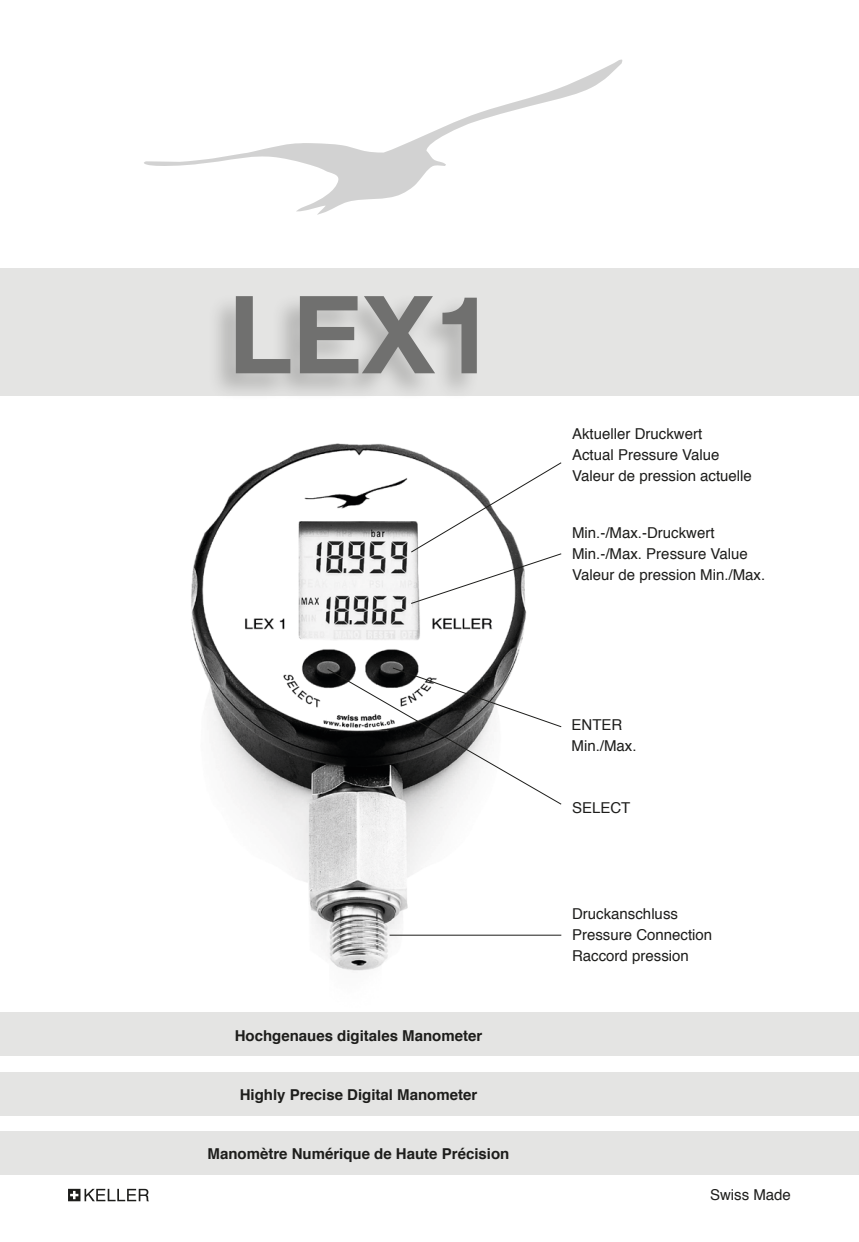
<style>
.page{position:relative;width:859px;height:1242px;background:#fff}
.page>*{position:absolute;margin:0;border:0;box-sizing:border-box;transform-origin:0 0}
.t1{font:700 108px "Helvetica Neue";color:#70706f}
.t2{font:15px "Helvetica";color:#1d1d1b}
.t3{font:700 15px "Helvetica";color:#1d1d1b}
</style>
<div class="page">
<img style="left:191px;top:443px;width:338px;height:528px">
<hr style="left:389px;top:934px;width:172px;height:1px;background:#1d1d1b">
<svg style="left:410px;top:462px;width:152px;height:142px"></svg>
<svg style="left:327px;top:667px;width:235px;height:138px"></svg>
<div style="left:0;top:1071px;width:859px;height:44px;background:#e4e4e3"></div>
<div style="left:0;top:1012px;width:859px;height:44px;background:#e4e4e3"></div>
<div style="left:0;top:1131px;width:859px;height:44px;background:#e4e4e3"></div>
<div style="left:0;top:268px;width:859px;height:127px;background:#e4e4e3"></div>
<div style="left:207px;top:293px;width:273px;height:109px;background:#1d1d1b;opacity:.25"></div>
<svg style="left:144px;top:60px;width:478px;height:155px"></svg>
<svg style="left:68px;top:1188px;width:81px;height:13px"></svg>
<p class="t1" style="left:228px;top:250px;width:268px">LEX1</p>
<p class="t3" style="left:235px;top:1023px;width:249px">Hochgenaues digitales Manometer</p>
<p class="t3" style="left:240px;top:1082px;width:239px">Highly Precise Digital Manometer</p>
<p class="t3" style="left:208px;top:1141px;width:303px">Manomètre Numérique de Haute Précision</p>
<p class="t2" style="left:572px;top:422px;width:132px">Aktueller Druckwert</p>
<p class="t2" style="left:572px;top:443px;width:149px">Actual Pressure Value</p>
<p class="t2" style="left:572px;top:464px;width:181px">Valeur de pression actuelle</p>
<p class="t2" style="left:572px;top:521px;width:144px">Min.-/Max.-Druckwert</p>
<p class="t2" style="left:572px;top:542px;width:177px">Min.-/Max. Pressure Value</p>
<p class="t2" style="left:572px;top:563px;width:195px">Valeur de pression Min./Max.</p>
<p class="t2" style="left:572px;top:713px;width:52px">ENTER</p>
<p class="t2" style="left:572px;top:734px;width:67px">Min./Max.</p>
<p class="t2" style="left:572px;top:796px;width:60px">SELECT</p>
<p class="t2" style="left:572px;top:902px;width:107px">Druckanschluss</p>
<p class="t2" style="left:572px;top:923px;width:142px">Pressure Connection</p>
<p class="t2" style="left:572px;top:944px;width:118px">Raccord pression</p>
<p class="t2" style="left:710px;top:1183px;width:82px">Swiss Made</p>
</div>
